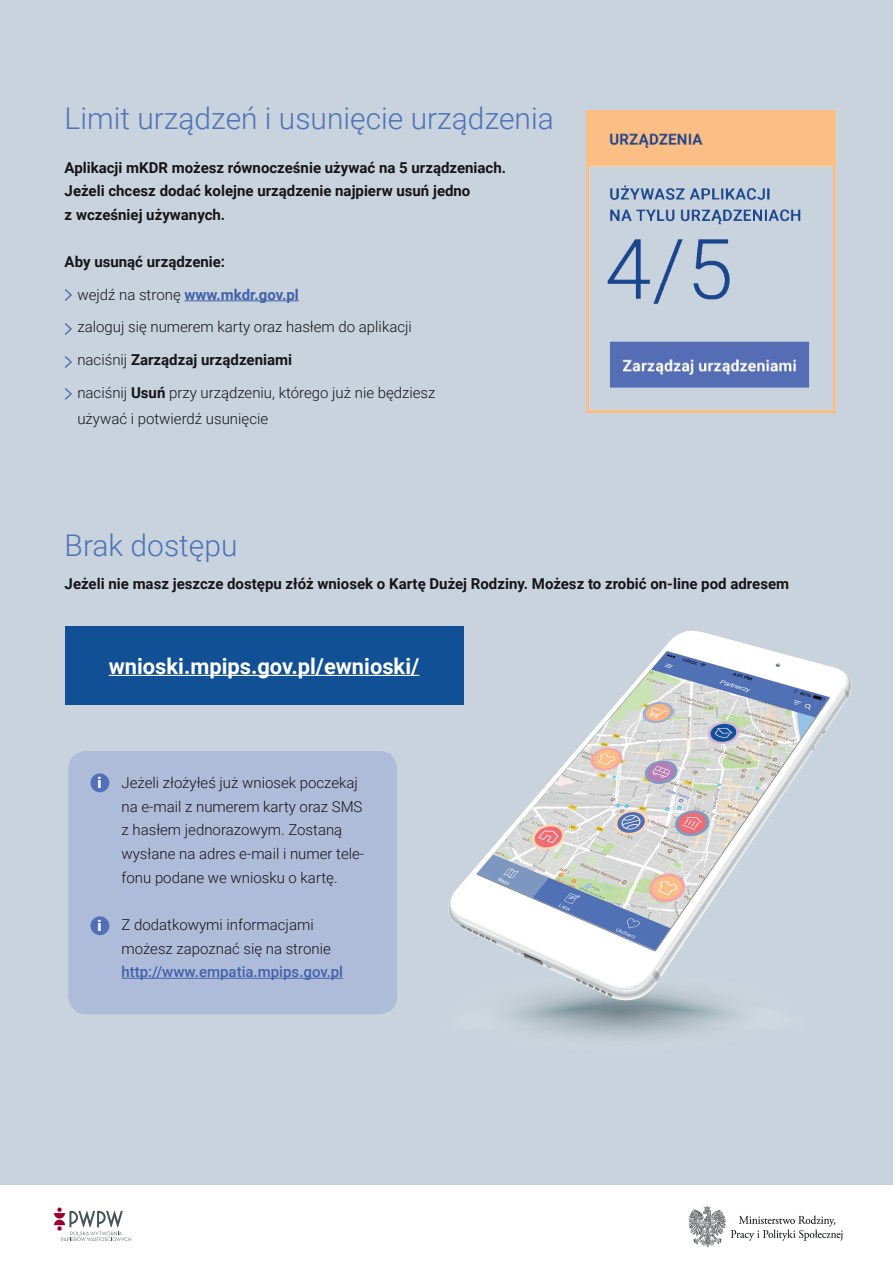
<style>
.page{position:relative;width:893px;height:1263px;background:#c8d3dd}
.page>*{position:absolute;margin:0;border:0;box-sizing:border-box;transform-origin:0 0}
.t1{font:300 30px "Roboto";color:#4e73b9}
.t2{font:700 21.9px "Roboto";color:#fff}
.t3{font:300 15px/23.7px "Roboto";color:#15141a}
.t4{font:700 15px/23.7px "Roboto";color:#15141a}
.t5{font:500 15px "Roboto";color:#4261ad}
.t6{font:900 15px "Roboto";color:#fff}
.s1{font-weight:700}
.s2{font-weight:700;color:#4261ad}
</style>
<div class="page">
<hr style="left:184px;top:300px;width:115px;height:1px;background:#4261ad">
<svg style="left:65px;top:289px;width:7px;height:12px"></svg>
<svg style="left:65px;top:323px;width:7px;height:12px"></svg>
<svg style="left:65px;top:356px;width:7px;height:12px"></svg>
<svg style="left:64px;top:388px;width:8px;height:12px"></svg>
<img style="left:587px;top:110px;width:250px;height:302px">
<img style="left:448px;top:626px;width:404px;height:411px">
<div style="left:65px;top:626px;width:398px;height:79px;background:#115094"></div>
<hr style="left:109px;top:675px;width:310px;height:1px;background:#fff">
<div style="left:68px;top:751px;width:329px;height:263px;background:#afbcd9;border-radius:18px"></div>
<hr style="left:122px;top:978px;width:221px;height:1px;background:#4261ad">
<div style="left:90px;top:773px;width:19px;height:19px;background:#5270b7;border-radius:50%"></div>
<div style="left:90px;top:916px;width:19px;height:19px;background:#5270b7;border-radius:50%"></div>
<div style="left:0;top:1185px;width:893px;height:78px;background:#fff"></div>
<svg style="left:54px;top:1207px;width:77px;height:34px"></svg>
<img style="left:688px;top:1206px;width:155px;height:42px">
<h1 class="t1" style="left:65px;top:97px;width:491px">Limit urządzeń i usunięcie urządzenia</h1>
<p class="t4" style="left:65px;top:155px;width:443px">Aplikacji mKDR możesz równocześnie używać na 5 urządzeniach.<br>Jeżeli chcesz dodać kolejne urządzenie najpierw usuń jedno<br>z wcześniej używanych.</p>
<p class="t3" style="left:77px;top:245px;width:360px;line-height:32.7px;text-indent:-13px"><span class="s1">Aby usunąć urządzenie:<br></span>wejdź na stronę <span class="s2">www.mkdr.gov.pl<br></span>zaloguj się numerem karty oraz hasłem do aplikacji naciśnij <span class="s1">Zarządzaj urządzeniami<br></span>naciśnij <span class="s1">Usuń</span> przy urządzeniu, którego już nie będziesz</p>
<p class="t3" style="left:77px;top:406px;width:192px">używać i potwierdź usunięcie</p>
<h1 class="t1" style="left:65px;top:524px;width:174px">Brak dostępu</h1>
<p class="t4" style="left:65px;top:572px;width:726px">Jeżeli nie masz jeszcze dostępu złóż wniosek o Kartę Dużej Rodziny. Możesz to zrobić on-line pod adresem</p>
<h2 class="t2" style="left:109px;top:651px;width:312px">wnioski.mpips.gov.pl/ewnioski/</h2>
<p class="t6" style="left:98px;top:773px;width:6px">i</p>
<p class="t6" style="left:98px;top:915px;width:6px">i</p>
<p class="t3" style="left:122px;top:770px;width:244px">Jeżeli złożyłeś już wniosek poczekaj na e-mail z numerem karty oraz SMS z hasłem jednorazowym. Zostaną wysłane na adres e-mail i numer tele&shy;fonu podane we wniosku o kartę.</p>
<p class="t3" style="left:122px;top:912px;width:211px">Z dodatkowymi informacjami możesz zapoznać się na stronie</p>
<p class="t5" style="left:122px;top:961px;width:223px">http://www.empatia.mpips.gov.pl</p>
</div>
